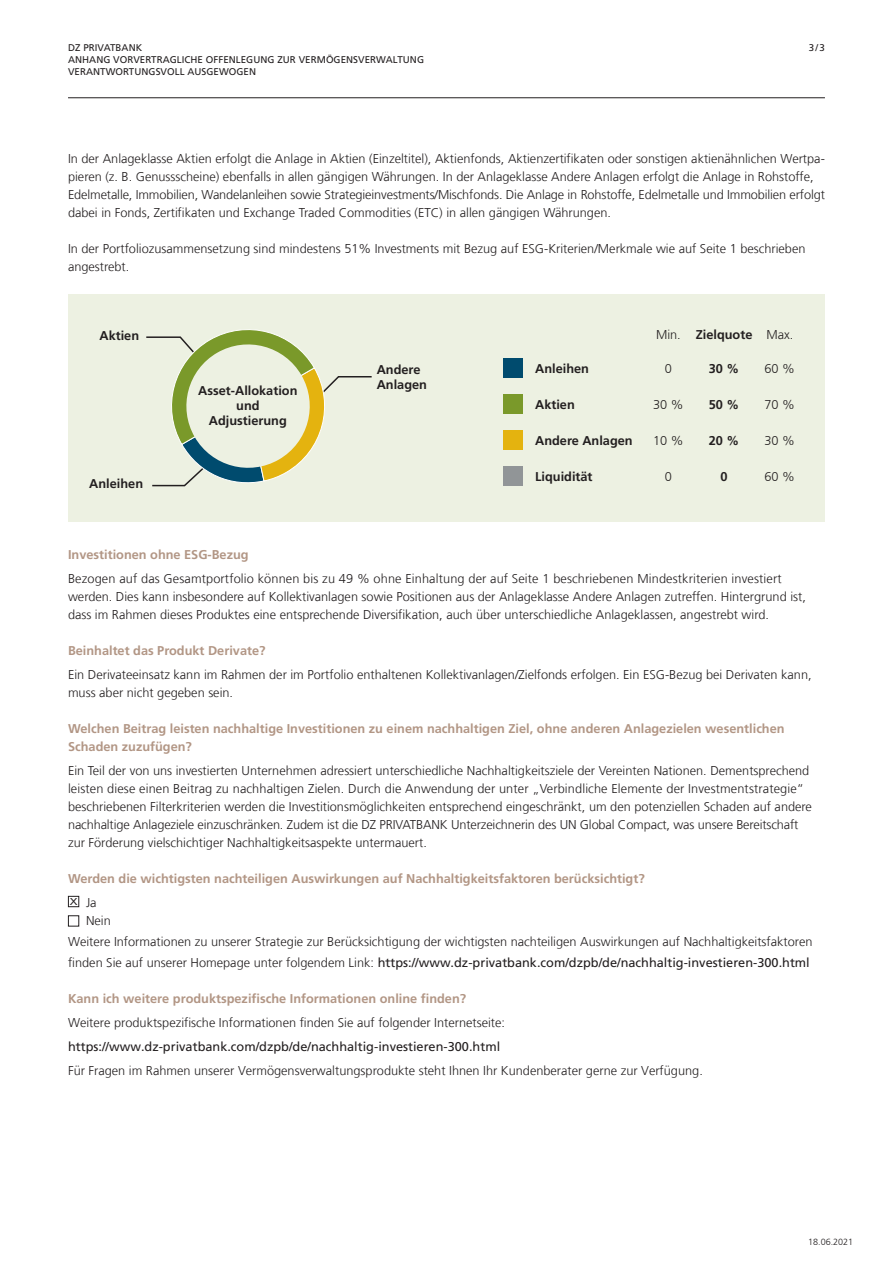
<style>
.page{position:relative;width:893px;height:1263px;background:#fff}
.page>*{position:absolute;margin:0;border:0;box-sizing:border-box;transform-origin:0 0}
.t1{font:300 13.5px "Frutiger DZPB";color:#231f20;scale:1.3 1}
.t2{font:300 12.75px/18px "Frutiger DZPB";color:#231f20}
.t3{font:700 12.75px/18px "Frutiger DZPB";color:#b29685}
.t4{font:300 12.75px/21px "Frutiger LT Com";color:#231f20}
.t5{font:700 12.75px/15px "Frutiger DZPB";color:#231f20}
.t6{font:12.75px "Frutiger DZPB";color:#231f20}
.t7{font:9.75px/12px "Frutiger DZPB";letter-spacing:.005em;color:#231f20}
.t8{font:300 9px "Frutiger LT Com";color:#221e1f}
.s1{font-weight:400}
</style>
<div class="page">
<hr style="left:68px;top:97px;width:757px;height:1px;background:#231f20">
<div style="left:68px;top:294px;width:757px;height:228px;background:#edf1e2"></div>
<svg style="left:146px;top:329px;width:226px;height:158px"></svg>
<div style="left:503px;top:358px;width:19px;height:20px;background:#004b6e"></div>
<div style="left:503px;top:394px;width:19px;height:20px;background:#7a992a"></div>
<div style="left:503px;top:430px;width:19px;height:20px;background:#e4b30f"></div>
<div style="left:503px;top:466px;width:19px;height:20px;background:#919597"></div>
<div style="left:68px;top:896px;width:11px;height:11px;border:1px solid #231f20"></div>
<div style="left:68px;top:915px;width:11px;height:11px;border:1px solid #231f20"></div>
<p class="t7" style="left:68px;top:42px;width:357px">DZ PRIVATBANK<br>ANHANG VORVERTRAGLICHE OFFENLEGUNG ZUR VERMÖGENSVERWALTUNG<br>VERANTWORTUNGSVOLL AUSGEWOGEN</p>
<p class="t7" style="left:809px;top:42px;width:18px">3/3</p>
<p class="t2" style="left:68px;top:149px;width:758px">In der Anlageklasse Aktien erfolgt die Anlage in Aktien (Einzeltitel), Aktienfonds, Aktienzertifikaten oder sonstigen aktienähnlichen Wertpa&shy;pieren (z. B. Genussscheine) ebenfalls in allen gängigen Währungen. In der Anlageklasse Andere Anlagen erfolgt die Anlage in Rohstoffe, Edelmetalle, Immobilien, Wandelanleihen sowie Strategieinvestments/Mischfonds. Die Anlage in Rohstoffe, Edelmetalle und Immobilien erfolgt dabei in Fonds, Zertifikaten und Exchange Traded Commodities (ETC) in allen gängigen Währungen.</p>
<p class="t2" style="left:68px;top:239px;width:739px">In der Portfoliozusammensetzung sind mindestens 51% Investments mit Bezug auf ESG-Kriterien/Merkmale wie auf Seite 1 beschrieben angestrebt.</p>
<p class="t5" style="left:99px;top:328px;width:41px">Aktien</p>
<p class="t5" style="left:89px;top:476px;width:55px">Anleihen</p>
<p class="t5" style="left:198px;top:383px;width:101px;text-align:center">Asset-Allokation und<br>Adjustierung</p>
<p class="t5" style="left:377px;top:362px;width:52px">Andere<br>Anlagen</p>
<p class="t5" style="left:535px;top:361px;width:55px">Anleihen</p>
<p class="t5" style="left:535px;top:397px;width:41px">Aktien</p>
<p class="t5" style="left:535px;top:433px;width:99px">Andere Anlagen</p>
<p class="t5" style="left:535px;top:469px;width:59px">Liquidität</p>
<p class="t2" style="left:656px;top:325px;width:26px">Min.</p>
<p class="t2" style="left:665px;top:360px;width:9px">0</p>
<p class="t2" style="left:653px;top:396px;width:32px">30 %</p>
<p class="t2" style="left:653px;top:432px;width:32px">10 %</p>
<p class="t2" style="left:665px;top:468px;width:9px">0</p>
<p class="t5" style="left:696px;top:327px;width:58px">Zielquote</p>
<p class="t5" style="left:709px;top:361px;width:32px">30 %</p>
<p class="t5" style="left:709px;top:397px;width:32px">50 %</p>
<p class="t5" style="left:709px;top:433px;width:32px">20 %</p>
<p class="t5" style="left:720px;top:469px;width:9px">0</p>
<p class="t2" style="left:766px;top:325px;width:28px">Max.</p>
<p class="t2" style="left:765px;top:360px;width:32px">60 %</p>
<p class="t2" style="left:765px;top:396px;width:32px">70 %</p>
<p class="t2" style="left:765px;top:432px;width:32px">30 %</p>
<p class="t2" style="left:765px;top:468px;width:32px">60 %</p>
<p class="t3" style="left:68px;top:545px;width:182px">Investitionen ohne ESG-Bezug</p>
<p class="t2" style="left:68px;top:569px;width:739px">Bezogen auf das Gesamtportfolio können bis zu 49 % ohne Einhaltung der auf Seite 1 beschriebenen Mindestkriterien investiert werden. Dies kann insbesondere auf Kollektivanlagen sowie Positionen aus der Anlageklasse Andere Anlagen zutreffen. Hintergrund ist, dass im Rahmen dieses Produktes eine entsprechende Diversifikation, auch über unterschiedliche Anlageklassen, angestrebt wird.</p>
<p class="t3" style="left:68px;top:641px;width:199px">Beinhaltet das Produkt Derivate?</p>
<p class="t2" style="left:68px;top:665px;width:745px">Ein Derivateeinsatz kann im Rahmen der im Portfolio enthaltenen Kollektivanlagen/Zielfonds erfolgen. Ein ESG-Bezug bei Derivaten kann, muss aber nicht gegeben sein.</p>
<p class="t3" style="left:68px;top:719px;width:718px">Welchen Beitrag leisten nachhaltige Investitionen zu einem nachhaltigen Ziel, ohne anderen Anlagezielen wesentlichen<br>Schaden zuzufügen?</p>
<p class="t2" style="left:68px;top:761px;width:745px">Ein Teil der von uns investierten Unternehmen adressiert unterschiedliche Nachhaltigkeitsziele der Vereinten Nationen. Dementsprechend leisten diese einen Beitrag zu nachhaltigen Zielen. Durch die Anwendung der unter „Verbindliche Elemente der Investmentstrategie“ beschriebenen Filterkriterien werden die Investitionsmöglichkeiten entsprechend eingeschränkt, um den potenziellen Schaden auf andere nachhaltige Anlageziele einzuschränken. Zudem ist die DZ PRIVATBANK Unterzeichnerin des UN Global Compact, was unsere Bereitschaft zur Förderung vielschichtiger Nachhaltigkeitsaspekte untermauert.</p>
<p class="t3" style="left:68px;top:869px;width:578px">Werden die wichtigsten nachteiligen Auswirkungen auf Nachhaltigkeitsfaktoren berücksichtigt?</p>
<p class="t2" style="left:86px;top:893px;width:26px">Ja<br>Nein</p>
<p class="t4" style="left:68px;top:931px;width:746px">Weitere Informationen zu unserer Strategie zur Berücksichtigung der wichtigsten nachteiligen Auswirkungen auf Nachhaltigkeitsfaktoren finden Sie auf unserer Homepage unter folgendem Link: <span class="s1">https://www.dz-privatbank.com/dzpb/de/nachhaltig-investieren-300.html</span></p>
<p class="t3" style="left:68px;top:989px;width:400px">Kann ich weitere produktspezifische Informationen online finden?</p>
<p class="t2" style="left:68px;top:1013px;width:439px">Weitere produktspezifische Informationen finden Sie auf folgender Internetseite:</p>
<p class="t6" style="left:68px;top:1039px;width:434px">https://www.dz-privatbank.com/dzpb/de/nachhaltig-investieren-300.html</p>
<p class="t2" style="left:68px;top:1061px;width:636px">Für Fragen im Rahmen unserer Vermögensverwaltungsprodukte steht Ihnen Ihr Kundenberater gerne zur Verfügung.</p>
<p class="t1" style="left:70px;top:892px;width:7px">x</p>
<p class="t8" style="left:808px;top:1236px;width:47px">18.06.2021</p>
</div>
